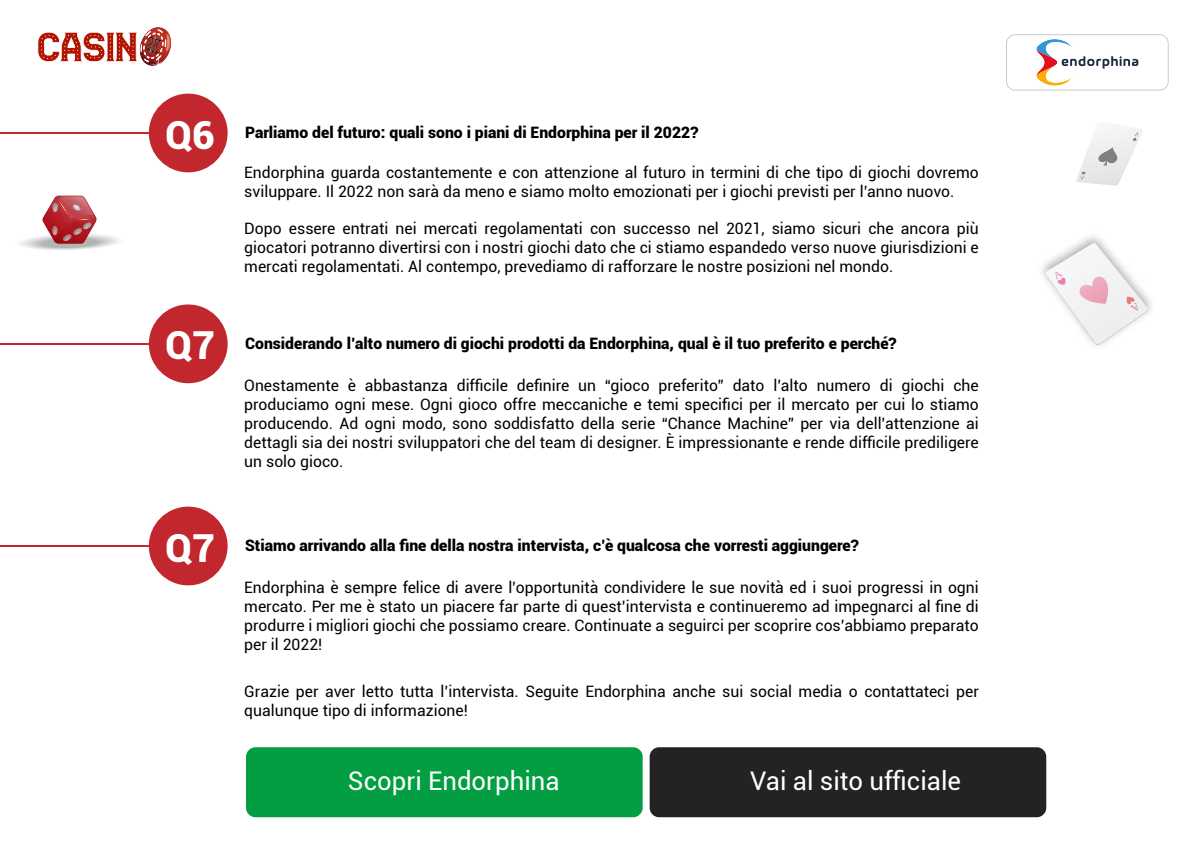
<style>
.page{position:relative;width:1196px;height:847px;background:#fff}
.page>*{position:absolute;margin:0;border:0;box-sizing:border-box;transform-origin:0 0}
.t1{font:900 38.68px "Roboto";color:#fff}
.t2{font:25.72px "Roboto";color:#fff}
.t3{font:15.75px/18.9px "Roboto";color:#000;text-align:justify}
.t4{font:900 15.75px "Roboto";color:#000}
</style>
<div class="page">
<div style="left:149px;top:94px;width:79px;height:78px;background:#c1272d;border-radius:50%"></div>
<hr style="left:0;top:132px;width:149px;height:2px;background:#c1272d">
<div style="left:149px;top:304px;width:79px;height:79px;background:#c1272d;border-radius:50%"></div>
<hr style="left:0;top:343px;width:149px;height:2px;background:#c1272d">
<div style="left:149px;top:507px;width:79px;height:78px;background:#c1272d;border-radius:50%"></div>
<hr style="left:0;top:545px;width:149px;height:2px;background:#c1272d">
<svg style="left:37px;top:27px;width:135px;height:39px"></svg>
<svg style="left:20px;top:196px;width:99px;height:54px"></svg>
<svg style="left:1045px;top:243px;width:103px;height:103px"></svg>
<svg style="left:1076px;top:128px;width:66px;height:58px"></svg>
<div style="left:246px;top:747px;width:396px;height:70px;background:#029e41;border-radius:10px"></div>
<div style="left:649px;top:747px;width:397px;height:70px;background:#232323;border-radius:10px"></div>
<div style="left:1005px;top:34px;width:163px;height:57px;border:1px solid #ccc;border-radius:9px"></div>
<svg style="left:1036px;top:39px;width:102px;height:47px"></svg>
<h1 class="t1" style="left:165px;top:107px;width:51px">Q6</h1>
<p class="t4" style="left:245px;top:122px;width:455px">Parliamo del futuro: quali sono i piani di Endorphina per il 2022?</p>
<p class="t3" style="left:244px;top:162px;width:736px">Endorphina guarda costantemente e con attenzione al futuro in termini di che tipo di giochi dovremo sviluppare. Il 2022 non sarà da meno e siamo molto emozionati per i giochi previsti per l’anno nuovo.</p>
<p class="t3" style="left:244px;top:219px;width:736px">Dopo essere entrati nei mercati regolamentati con successo nel 2021, siamo sicuri che ancora più giocatori potranno divertirsi con i nostri giochi dato che ci stiamo espandedo verso nuove giurisdizioni e mercati regolamentati. Al contempo, prevediamo di rafforzare le nostre posizioni nel mondo.</p>
<h1 class="t1" style="left:165px;top:318px;width:51px">Q7</h1>
<p class="t4" style="left:245px;top:332px;width:653px">Considerando l’alto numero di giochi prodotti da Endorphina, qual è il tuo preferito e perché?</p>
<p class="t3" style="left:244px;top:376px;width:736px">Onestamente è abbastanza difficile definire un “gioco preferito” dato l’alto numero di giochi che produciamo ogni mese. Ogni gioco offre meccaniche e temi specifici per il mercato per cui lo stiamo producendo. Ad ogni modo, sono soddisfatto della serie “Chance Machine” per via dell’attenzione ai dettagli sia dei nostri sviluppatori che del team di designer. È impressionante e rende difficile prediligere un solo gioco.</p>
<h1 class="t1" style="left:165px;top:520px;width:51px">Q7</h1>
<p class="t4" style="left:245px;top:535px;width:615px">Stiamo arrivando alla fine della nostra intervista, c’è qualcosa che vorresti aggiungere?</p>
<p class="t3" style="left:244px;top:578px;width:736px">Endorphina è sempre felice di avere l’opportunità condividere le sue novità ed i suoi progressi in ogni mercato. Per me è stato un piacere far parte di quest’intervista e continueremo ad impegnarci al fine di produrre i migliori giochi che possiamo creare. Continuate a seguirci per scoprire cos’abbiamo preparato per il 2022!</p>
<p class="t3" style="left:244px;top:682px;width:736px">Grazie per aver letto tutta l’intervista. Seguite Endorphina anche sui social media o contattateci per qualunque tipo di informazione!</p>
<h2 class="t2" style="left:348px;top:763px;width:213px">Scopri Endorphina</h2>
<h2 class="t2" style="left:750px;top:763px;width:212px">Vai al sito ufficiale</h2>
</div>
